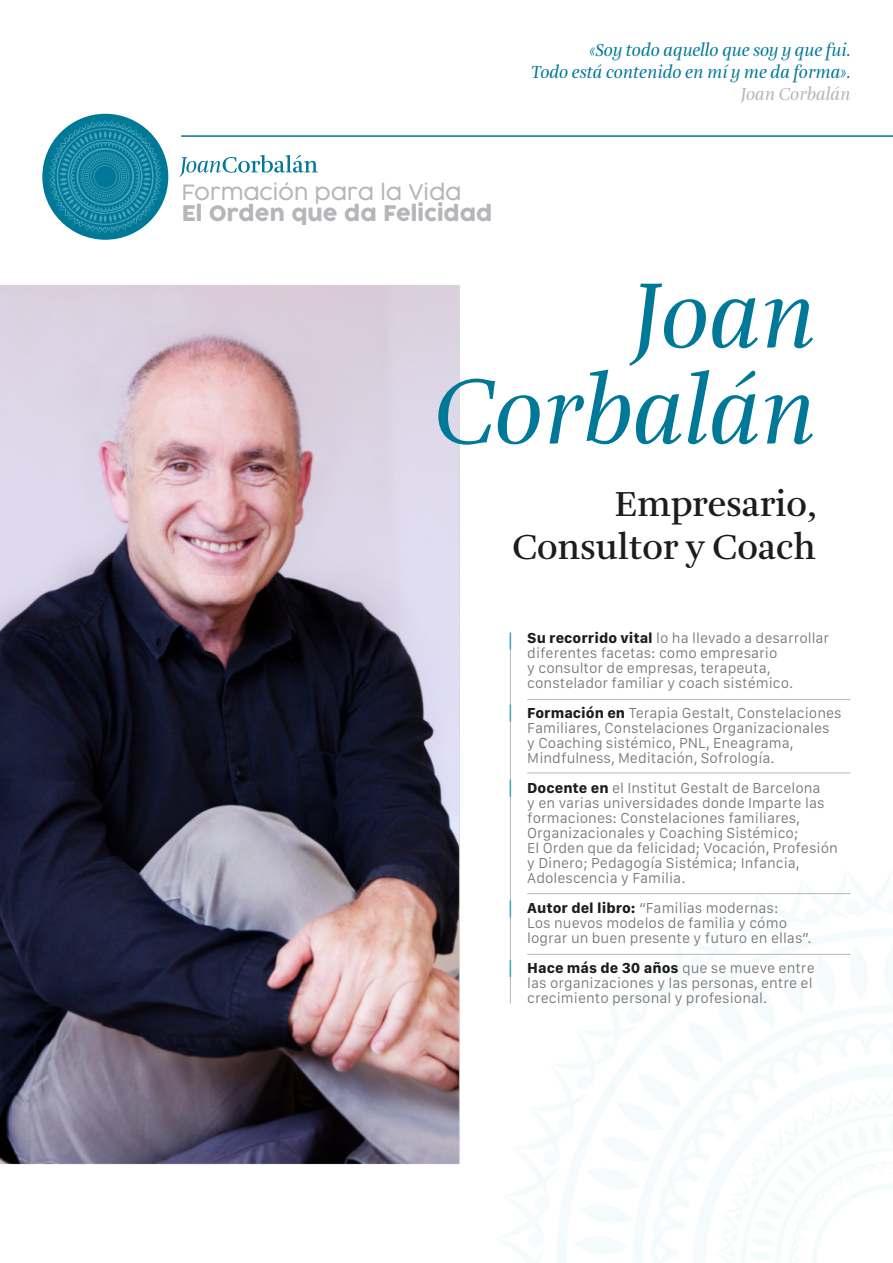
<style>
.page{position:relative;width:893px;height:1263px;background:#fff}
.page>*{position:absolute;margin:0;border:0;box-sizing:border-box;transform-origin:0 0}
.t1{font:italic 96px/96px "Amalia";color:#007898;text-align:right}
.t2{font:600 36px/43.2px "Amalia";color:#1c1c1c;text-align:right}
.t3{font:21px "Cocogoose";color:#b7b5b9}
.t4{font:300 21px "Cocogoose";color:#b7b5b9}
.t5{font:italic 18px/21.6px "Amalia";color:#007898;text-align:right}
.t6{font:italic 18px "Amalia";color:#b7b5b9}
.t7{font:300 15px/15px "SF Compact Text";color:#77777a}
.s1{font-weight:700;color:#1c1c1c}
</style>
<div class="page">
<img style="left:0;top:286px;width:888px;height:968px">
<hr style="left:527px;top:699px;width:323px;height:1px;background:#b7b5b9">
<hr style="left:527px;top:772px;width:323px;height:1px;background:#b7b5b9">
<hr style="left:527px;top:893px;width:323px;height:1px;background:#b7b5b9">
<hr style="left:527px;top:954px;width:323px;height:1px;background:#b7b5b9">
<hr style="left:510px;top:633px;width:1px;height:370px;background:#b7b5b9">
<svg style="left:510px;top:633px;width:1px;height:17px"></svg>
<svg style="left:510px;top:704px;width:1px;height:17px"></svg>
<svg style="left:510px;top:780px;width:1px;height:17px"></svg>
<svg style="left:510px;top:900px;width:1px;height:17px"></svg>
<svg style="left:510px;top:960px;width:1px;height:17px"></svg>
<svg style="left:179px;top:155px;width:139px;height:22px"></svg>
<hr style="left:182px;top:135px;width:711px;height:2px;background:#007898">
<div style="left:42px;top:114px;width:126px;height:126px;background:#007898;border-radius:50%"></div>
<svg style="left:48px;top:120px;width:115px;height:114px"></svg>
<h3 class="t4" style="left:182px;top:182px;width:281px">Formación para la Vida</h3>
<h3 class="t3" style="left:182px;top:204px;width:312px">El Orden que da Felicidad</h3>
<p class="t5" style="left:531px;top:41px;width:321px">«Soy todo aquello que soy y que fui.<br>Todo está contenido en mí y me da forma».</p>
<p class="t6" style="left:741px;top:86px;width:111px">Joan Corbalán</p>
<h1 class="t1" style="left:434px;top:274px;width:384px">Joan<br>Corbalán</h1>
<h2 class="t2" style="left:512px;top:485px;width:305px">Empresario,<br>Consultor y Coach</h2>
<p class="t7" style="left:527px;top:630px;width:304px"><span class="s1">Su recorrido vital</span> lo ha llevado a desarrollar diferentes facetas: como empresario<br>y consultor de empresas, terapeuta, constelador familiar y coach sistémico.</p>
<p class="t7" style="left:527px;top:705px;width:316px"><span class="s1">Formación en</span> Terapia Gestalt, Constelaciones Familiares, Constelaciones Organizacionales<br>y Coaching sistémico, PNL, Eneagrama, Mindfulness, Meditación, Sofrología.</p>
<p class="t7" style="left:527px;top:780px;width:312px"><span class="s1">Docente en</span> el Institut Gestalt de Barcelona<br>y en varias universidades donde Imparte las formaciones: Constelaciones familiares, Organizacionales y Coaching Sistémico;<br>El Orden que da felicidad; Vocación, Profesión y Dinero; Pedagogía Sistémica; Infancia, Adolescencia y Familia.</p>
<p class="t7" style="left:527px;top:900px;width:286px"><span class="s1">Autor del libro:</span> “Familias modernas:<br>Los nuevos modelos de familia y cómo lograr un buen presente y futuro en ellas”.</p>
<p class="t7" style="left:527px;top:960px;width:289px"><span class="s1">Hace más de 30 años</span> que se mueve entre las organizaciones y las personas, entre el crecimiento personal y profesional.</p>
</div>
